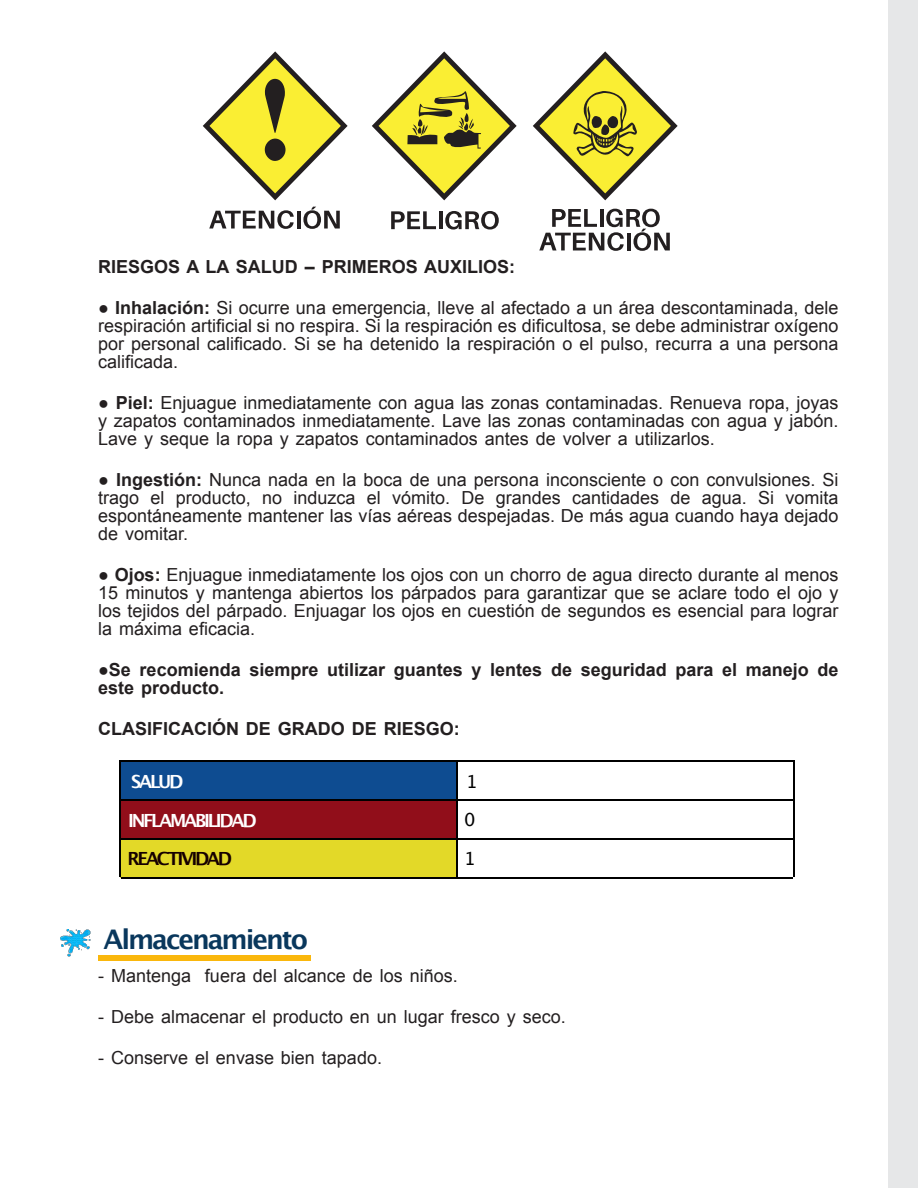
<style>
.page{position:relative;width:918px;height:1188px;background:#fff}
.page>*{position:absolute;margin:0;border:0;box-sizing:border-box;transform-origin:0 0}
.t1{font:700 27px "Lucida Grande";letter-spacing:-.075em;color:#09375c}
.t2{font:700 18.15px "Lucida Grande";letter-spacing:-.13em;color:#fff}
.t3{font:700 18.15px "Lucida Grande";letter-spacing:-.13em;color:#160000}
.t4{font:18.15px "Lucida Grande";color:#000}
.t5{font:18px/18px "Arial";color:#231f20;text-align:justify}
.t6{font:700 18px/18px "Arial";color:#231f20}
.t7{font:18px "Lucida Grande";color:#000}
.s1{font-weight:700}
</style>
<div class="page">
<div style="left:888px;top:0;width:30px;height:1188px;background:#e6e7e8"></div>
<div style="left:120px;top:761px;width:336px;height:39px;background:#0e4c91"></div>
<div style="left:120px;top:800px;width:337px;height:39px;background:#910e1a"></div>
<div style="left:120px;top:839px;width:337px;height:38px;background:#e3d928"></div>
<svg style="left:119px;top:761px;width:2px;height:9px"></svg>
<hr style="left:121px;top:761px;width:335px;height:1px;background:#000">
<svg style="left:456px;top:761px;width:2px;height:9px"></svg>
<hr style="left:458px;top:761px;width:335px;height:1px;background:#000">
<svg style="left:793px;top:761px;width:2px;height:9px"></svg>
<hr style="left:119px;top:770px;width:2px;height:30px;background:#000">
<hr style="left:456px;top:770px;width:2px;height:30px;background:#000">
<hr style="left:793px;top:770px;width:2px;height:30px;background:#000">
<svg style="left:119px;top:800px;width:2px;height:9px"></svg>
<hr style="left:121px;top:800px;width:335px;height:1px;background:#000">
<svg style="left:456px;top:800px;width:2px;height:9px"></svg>
<hr style="left:458px;top:800px;width:335px;height:1px;background:#000">
<svg style="left:793px;top:800px;width:2px;height:9px"></svg>
<hr style="left:119px;top:809px;width:2px;height:29px;background:#000">
<hr style="left:456px;top:809px;width:2px;height:29px;background:#000">
<hr style="left:793px;top:809px;width:2px;height:29px;background:#000">
<svg style="left:119px;top:838px;width:2px;height:9px"></svg>
<hr style="left:121px;top:838px;width:335px;height:2px;background:#000">
<svg style="left:456px;top:838px;width:2px;height:9px"></svg>
<hr style="left:458px;top:838px;width:335px;height:2px;background:#000">
<svg style="left:793px;top:838px;width:2px;height:9px"></svg>
<hr style="left:119px;top:847px;width:2px;height:30px;background:#000">
<hr style="left:456px;top:847px;width:2px;height:30px;background:#000">
<hr style="left:793px;top:847px;width:2px;height:30px;background:#000">
<hr style="left:121px;top:877px;width:335px;height:2px;background:#000">
<hr style="left:458px;top:877px;width:335px;height:2px;background:#000">
<div style="left:98px;top:955px;width:213px;height:6px;background:#fab70c"></div>
<img style="left:60px;top:929px;width:30px;height:27px">
<svg style="left:391px;top:211px;width:45px;height:18px"></svg>
<hr style="left:439px;top:211px;width:3px;height:18px;background:#231f20">
<svg style="left:445px;top:211px;width:54px;height:19px"></svg>
<svg style="left:209px;top:210px;width:85px;height:19px"></svg>
<hr style="left:297px;top:211px;width:3px;height:18px;background:#231f20">
<svg style="left:303px;top:207px;width:37px;height:22px"></svg>
<svg style="left:539px;top:209px;width:131px;height:42px"></svg>
<svg style="left:203px;top:51px;width:145px;height:149px"></svg>
<svg style="left:372px;top:51px;width:145px;height:149px"></svg>
<svg style="left:533px;top:51px;width:145px;height:149px"></svg>
<p class="t6" style="left:98px;top:259px;width:419px">RIESGOS A LA SALUD – PRIMEROS AUXILIOS:</p>
<p class="t5" style="left:98px;top:300px;width:742px"><span class="s1">● Inhalación:</span> Si ocurre una emergencia, lleve al afectado a un área descontaminada, dele respiración artificial si no respira. Si la respiración es dificultosa, se debe administrar oxígeno por personal calificado. Si se ha detenido la respiración o el pulso, recurra a una persona calificada.</p>
<p class="t5" style="left:98px;top:395px;width:742px"><span class="s1">● Piel:</span> Enjuague inmediatamente con agua las zonas contaminadas. Renueva ropa, joyas y zapatos contaminados inmediatamente. Lave las zonas contaminadas con agua y jabón.<br>Lave y seque la ropa y zapatos contaminados antes de volver a utilizarlos.</p>
<p class="t5" style="left:98px;top:472px;width:742px"><span class="s1">● Ingestión:</span> Nunca nada en la boca de una persona inconsciente o con convulsiones. Si trago el producto, no induzca el vómito. De grandes cantidades de agua. Si vomita espontáneamente mantener las vías aéreas despejadas. De más agua cuando haya dejado de vomitar.</p>
<p class="t5" style="left:98px;top:567px;width:742px"><span class="s1">● Ojos:</span> Enjuague inmediatamente los ojos con un chorro de agua directo durante al menos 15 minutos y mantenga abiertos los párpados para garantizar que se aclare todo el ojo y los tejidos del párpado. Enjuagar los ojos en cuestión de segundos es esencial para lograr la máxima eficacia.</p>
<p class="t6" style="left:98px;top:663px;width:742px">●Se recomienda siempre utilizar guantes y lentes de seguridad para el manejo de este producto.</p>
<p class="t6" style="left:98px;top:722px;width:363px">CLASIFICACIÓN DE GRADO DE RIESGO:</p>
<p class="t2" style="left:131px;top:774px;width:54px">SALUD</p>
<p class="t2" style="left:128px;top:813px;width:130px">INFLAMABILIDAD</p>
<p class="t3" style="left:127px;top:851px;width:106px">REACTIVIDAD</p>
<h1 class="t1" style="left:104px;top:928px;width:206px">Almacenamiento</h1>
<p class="t7" style="left:466px;top:774px;width:13px">1</p>
<p class="t4" style="left:464px;top:812px;width:13px">0</p>
<p class="t4" style="left:464px;top:851px;width:13px">1</p>
<p class="t5" style="left:98px;top:968px;width:361px">- Mantenga fuera del alcance de los niños.</p>
<p class="t5" style="left:98px;top:1009px;width:469px">- Debe almacenar el producto en un lugar fresco y seco.</p>
<p class="t5" style="left:98px;top:1051px;width:285px">- Conserve el envase bien tapado.</p>
</div>
